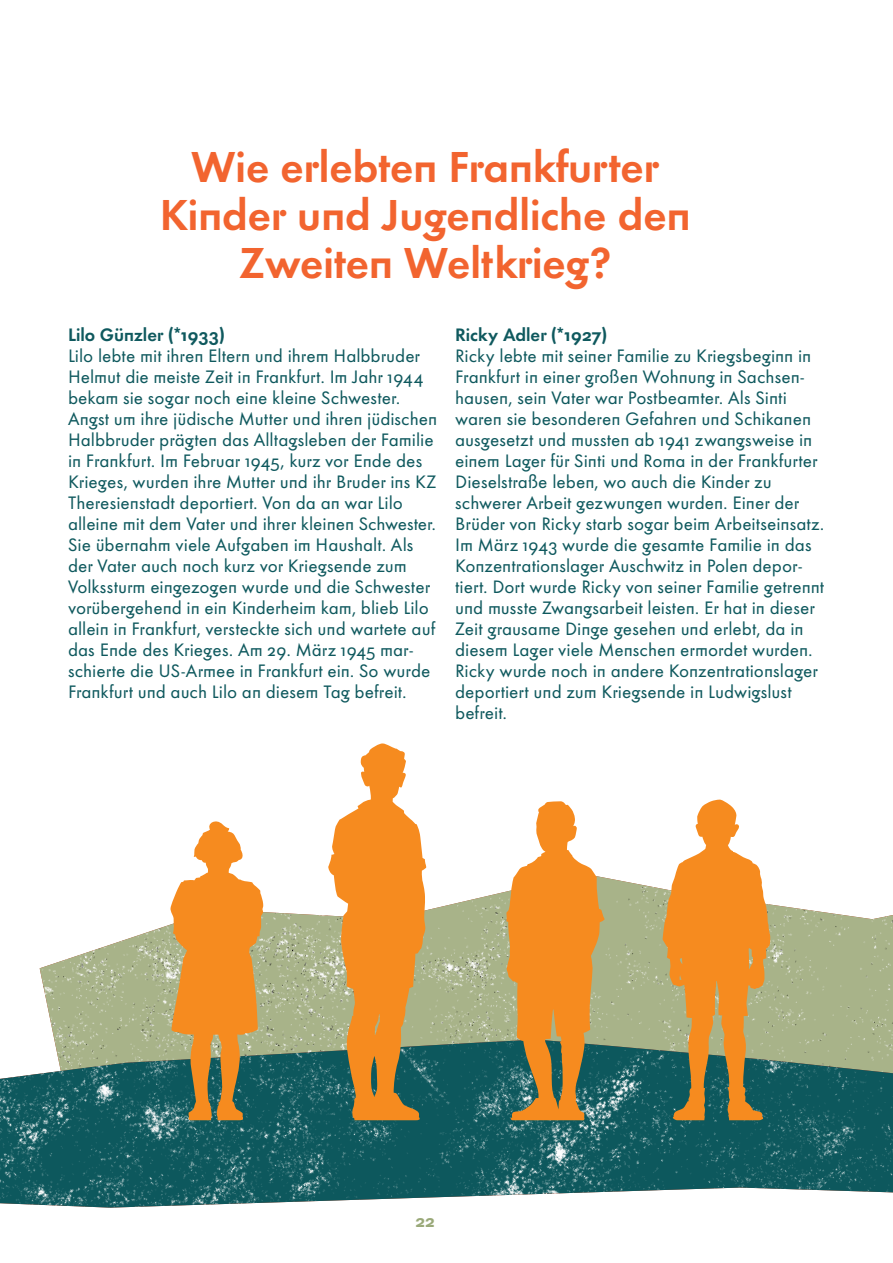
<style>
.page{position:relative;width:893px;height:1263px;background:#fff}
.page>*{position:absolute;margin:0;border:0;box-sizing:border-box;transform-origin:0 0}
.t1{font:45px/48px "Futura HMF Demi Bold Os F";color:#f2642f;text-align:center}
.t2{font:18.75px/21px "Futura HMF Book Os F";color:#0f595e}
.t3{font:18.75px "Futura HMF Demi Bold Os F";color:#0f595e}
.t4{font:18.75px "Futura HMF Demi Bold Os F";color:#9aa979}
</style>
<div class="page">
<img style="left:40px;top:877px;width:853px;height:162px">
<img style="left:0;top:1039px;width:893px;height:168px">
<svg style="left:328px;top:743px;width:99px;height:377px"></svg>
<svg style="left:506px;top:801px;width:99px;height:319px;background:#d29a54"></svg>
<svg style="left:662px;top:799px;width:108px;height:321px"></svg>
<svg style="left:170px;top:821px;width:93px;height:299px;background:#d19a54"></svg>
<h1 class="t1" style="left:160px;top:142px;width:532px">Wie erlebten Frankfurter<br>Kinder und Jugendliche den<br>Zweiten Weltkrieg?</h1>
<p class="t3" style="left:68px;top:322px;width:158px">Lilo Günzler (*1933)</p>
<p class="t2" style="left:68px;top:345px;width:371px">Lilo lebte mit ihren Eltern und ihrem Halbbruder Helmut die meiste Zeit in Frankfurt. Im Jahr 1944 bekam sie sogar noch eine kleine Schwester.<br>Angst um ihre jüdische Mutter und ihren jüdischen Halbbruder prägten das Alltagsleben der Familie in Frankfurt. Im Februar 1945, kurz vor Ende des Krieges, wurden ihre Mutter und ihr Bruder ins KZ Theresienstadt deportiert. Von da an war Lilo alleine mit dem Vater und ihrer kleinen Schwester.<br>Sie übernahm viele Aufgaben im Haushalt. Als der Vater auch noch kurz vor Kriegsende zum Volkssturm eingezogen wurde und die Schwester vorübergehend in ein Kinderheim kam, blieb Lilo allein in Frankfurt, versteckte sich und wartete auf das Ende des Krieges. Am 29. März 1945 mar&shy;schierte die US-Armee in Frankfurt ein. So wurde Frankfurt und auch Lilo an diesem Tag befreit.</p>
<p class="t3" style="left:455px;top:322px;width:154px">Ricky Adler (*1927)</p>
<p class="t2" style="left:455px;top:345px;width:371px">Ricky lebte mit seiner Familie zu Kriegsbeginn in Frankfurt in einer großen Wohnung in Sachsen&shy;hausen, sein Vater war Postbeamter. Als Sinti waren sie besonderen Gefahren und Schikanen ausgesetzt und mussten ab 1941 zwangsweise in einem Lager für Sinti und Roma in der Frankfurter Dieselstraße leben, wo auch die Kinder zu schwerer Arbeit gezwungen wurden. Einer der Brüder von Ricky starb sogar beim Arbeitseinsatz.<br>Im März 1943 wurde die gesamte Familie in das Konzentrationslager Auschwitz in Polen depor&shy;tiert. Dort wurde Ricky von seiner Familie getrennt und musste Zwangsarbeit leisten. Er hat in dieser Zeit grausame Dinge gesehen und erlebt, da in diesem Lager viele Menschen ermordet wurden.<br>Ricky wurde noch in andere Konzentrationslager deportiert und zum Kriegsende in Ludwigslust befreit.</p>
<p class="t4" style="left:416px;top:1208px;width:21px">22</p>
</div>
